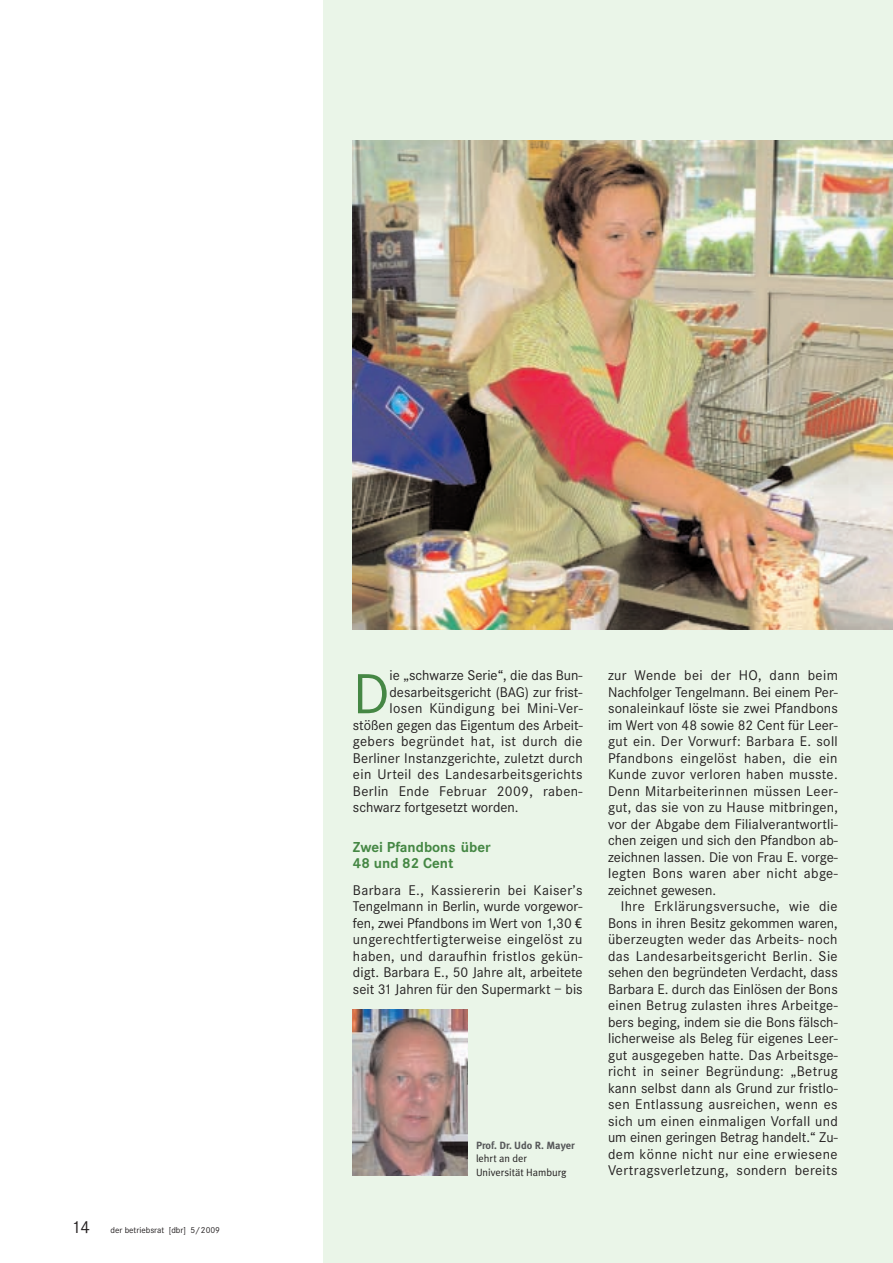
<style>
.page{position:relative;width:893px;height:1263px;background:#fff}
.page>*{position:absolute;margin:0;border:0;box-sizing:border-box;transform-origin:0 0}
.t1{font:58.65px "Corporate S";color:#458744}
.t2{font:700 15px/16.5px "Corporate S";color:#458744}
.t3{font:14.7px/16.5px "Corporate S";letter-spacing:.015em;color:#231f20;text-align:justify}
.t4{font:10.5px/13.5px "Meta Plus Normal";color:#231f20}
.t5{font:700 10.5px "Meta Plus";color:#57585a}
.t6{font:9px "Corporate S";color:#231f20}
.s1{font-size:18px}
.s2{font-family:"RM Myriad Mager"}
</style>
<div class="page">
<div style="left:323px;top:0;width:570px;height:1263px;background:#eaf5e8"></div>
<img style="left:353px;top:1009px;width:115px;height:166px">
<img style="left:353px;top:141px;width:540px;height:488px">
<p class="t6" style="left:71px;top:1224px;width:151px"><span class="s1">14</span> der betriebsrat [dbr] 5/2009</p>
<h1 class="t1" style="left:353px;top:659px;width:38px">D</h1>
<p class="t3" style="left:389px;top:667px;width:195px">ie „schwarze Serie“, die das Bun-</p>
<p class="t3" style="left:389px;top:683px;width:195px">desarbeitsgericht (BAG) zur frist-</p>
<p class="t3" style="left:389px;top:700px;width:195px">losen Kündigung bei Mini-Ver-</p>
<p class="t3" style="left:353px;top:716px;width:231px">stößen gegen das Eigentum des Arbeit-</p>
<p class="t3" style="left:353px;top:733px;width:231px">gebers begründet hat, ist durch die</p>
<p class="t3" style="left:353px;top:749px;width:231px">Berliner Instanzgerichte, zuletzt durch</p>
<p class="t3" style="left:353px;top:766px;width:231px">ein Urteil des Landesarbeitsgerichts</p>
<p class="t3" style="left:353px;top:782px;width:231px">Berlin Ende Februar 2009, raben-</p>
<p class="t3" style="left:353px;top:799px;width:167px">schwarz fortgesetzt worden.</p>
<p class="t2" style="left:353px;top:838px;width:139px">Zwei Pfandbons über<br>48 und 82 Cent</p>
<p class="t3" style="left:353px;top:881px;width:231px">Barbara E., Kassiererin bei Kaiser’s Tengelmann in Berlin, wurde vorgewor&shy;fen, zwei Pfandbons im Wert von 1,30 <span class="s2">€ </span>ungerechtfertigterweise eingelöst zu haben, und daraufhin fristlos gekün&shy;digt. Barbara E., 50 Jahre alt, arbeitete seit 31 Jahren für den Supermarkt – bis</p>
<p class="t5" style="left:476px;top:1139px;width:100px">Prof. Dr. Udo R. Mayer</p>
<p class="t4" style="left:476px;top:1152px;width:92px">lehrt an der<br>Universität Hamburg</p>
<p class="t3" style="left:608px;top:667px;width:231px">zur Wende bei der HO, dann beim Nachfolger Tengelmann. Bei einem Per&shy;sonaleinkauf löste sie zwei Pfandbons im Wert von 48 sowie 82 Cent für Leer&shy;gut ein. Der Vorwurf: Barbara E. soll Pfandbons eingelöst haben, die ein Kunde zuvor verloren haben musste.<br>Denn Mitarbeiterinnen müssen Leer&shy;gut, das sie von zu Hause mitbringen, vor der Abgabe dem Filialverantwortli&shy;chen zeigen und sich den Pfandbon ab&shy;zeichnen lassen. Die von Frau E. vorge&shy;legten Bons waren aber nicht abge&shy;zeichnet gewesen.</p>
<p class="t3" style="left:608px;top:898px;width:231px;text-indent:13px">Ihre Erklärungsversuche, wie die Bons in ihren Besitz gekommen waren, überzeugten weder das Arbeits- noch das Landesarbeitsgericht Berlin. Sie sehen den begründeten Verdacht, dass Barbara E. durch das Einlösen der Bons einen Betrug zulasten ihres Arbeitge&shy;bers beging, indem sie die Bons fälsch&shy;licherweise als Beleg für eigenes Leer&shy;gut ausgegeben hatte. Das Arbeitsge&shy;richt in seiner Begründung: „Betrug kann selbst dann als Grund zur fristlo&shy;sen Entlassung ausreichen, wenn es sich um einen einmaligen Vorfall und um einen geringen Betrag handelt.“ Zu&shy;dem könne nicht nur eine erwiesene Vertragsverletzung, sondern bereits</p>
</div>
